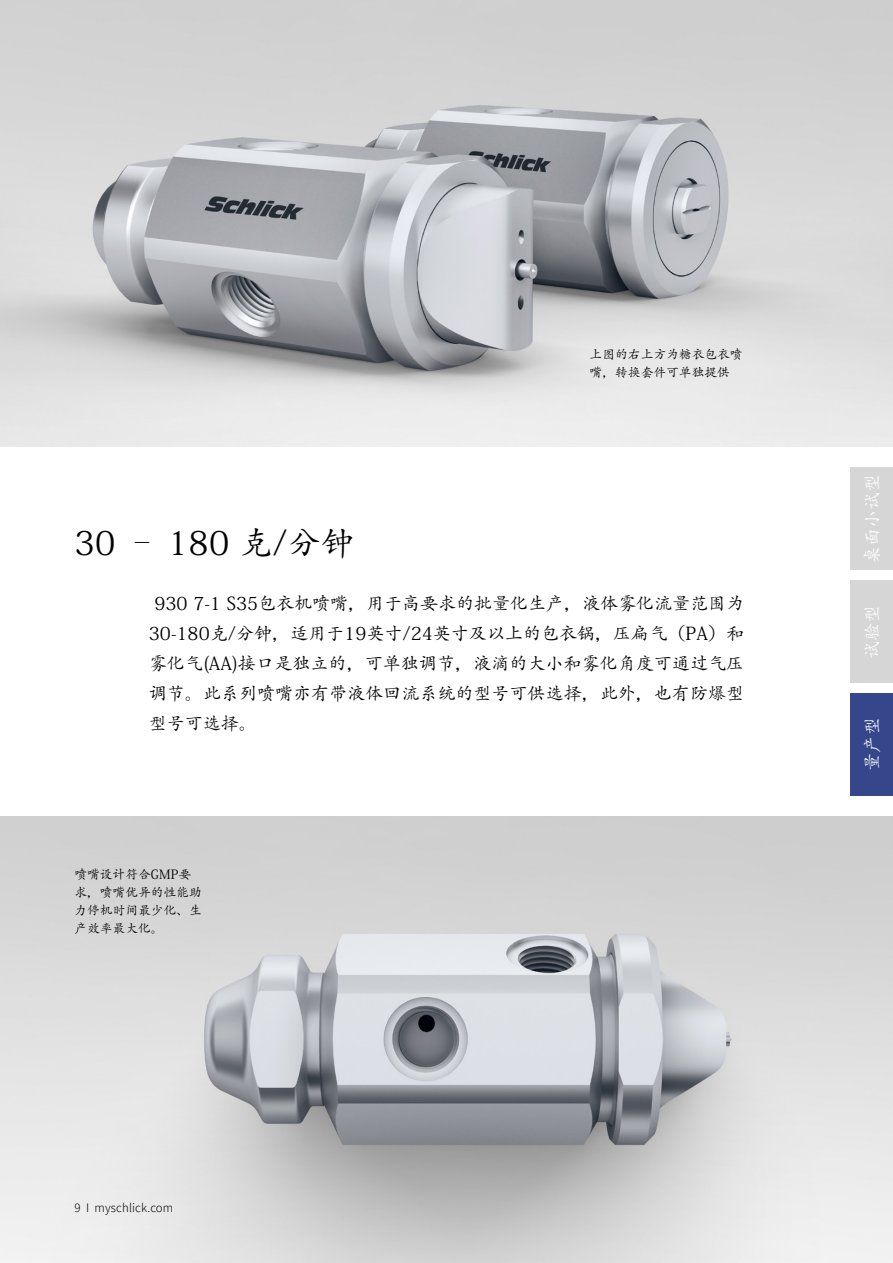
<style>
.page{position:relative;width:893px;height:1263px;background:#fff}
.page>*{position:absolute;margin:0;border:0;box-sizing:border-box;transform-origin:0 0}
.t1{font:33px "Adobe Kaiti Std";letter-spacing:.01em;color:#000}
.t2{font:18px/30px "Adobe Kaiti Std";color:#000;text-align:justify}
.t3{font:18px "Adobe Kaiti Std";color:#fff}
.t4{font:12.75px/18px "Adobe Kaiti Std";color:#000}
.t5{font:300 12.75px "Assistant";letter-spacing:.01em;color:#000}
</style>
<div class="page">
<img style="left:0;top:0;width:893px;height:446px">
<img style="left:0;top:816px;width:893px;height:447px">
<div style="left:850px;top:468px;width:43px;height:102px;background:#d6d6d6"></div>
<div style="left:850px;top:580px;width:43px;height:102px;background:#d6d6d6"></div>
<div style="left:850px;top:693px;width:43px;height:102px;background:#36468b"></div>
<p class="t4" style="left:590px;top:345px;width:154px">上图的右上方为糖衣包衣喷嘴，转换套件可单独提供</p>
<h1 class="t1" style="left:74px;top:522px;width:281px">30 – 180 克/分钟</h1>
<p class="t2" style="left:149px;top:588px;width:597px;text-indent:6px">930 7-1 S35包衣机喷嘴，用于高要求的批量化生产，液体雾化流量范围为30-180克/分钟，适用于19英寸/24英寸及以上的包衣锅，压扁气（PA）和雾化气(AA)接口是独立的，可单独调节，液滴的大小和雾化角度可通过气压调节。此系列喷嘴亦有带液体回流系统的型号可供选择，此外，也有防爆型型号可选择。</p>
<p class="t4" style="left:74px;top:866px;width:129px">喷嘴设计符合GMP要求，喷嘴优异的性能助力停机时间最少化、生产效率最大化。</p>
<p class="t5" style="left:74px;top:1199px;width:100px">9 I myschlick.com</p>
<p class="t3" style="left:861px;top:564px;width:91px;rotate:-90deg">桌面小试型</p>
<p class="t3" style="left:861px;top:658px;width:55px;rotate:-90deg">试验型</p>
<p class="t3" style="left:861px;top:771px;width:55px;rotate:-90deg">量产型</p>
</div>
